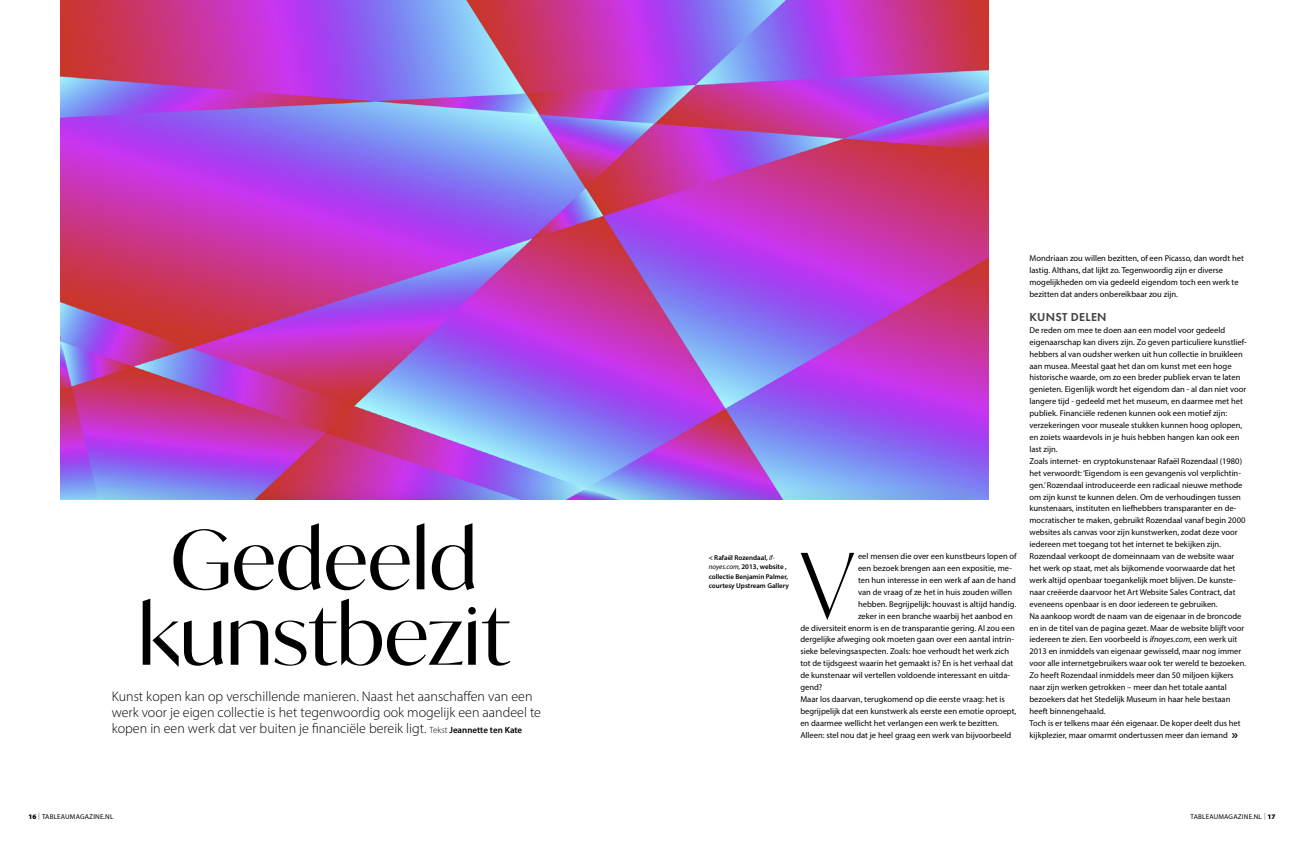
<style>
.page{position:relative;width:1304px;height:842px;background:#fff}
.page>*{position:absolute;margin:0;border:0;box-sizing:border-box;transform-origin:0 0}
.BROOD_MYRIAD{font:300 90.3px "Ivy Mode";color:#000}
.INTRO_MYRIAD{font:300 14px/16px "Myriad Pro";color:#000}
.BROOD_MYRIAD-2{font:600 12px "Futura PT";letter-spacing:.03em;color:#434244}
.BROOD_MYRIAD-3{font:8.5px/11.9px "Myriad Pro";color:#000}
.BIJSCHRIFT_BOLD{font:600 7.1px "Myriad Pro";color:#000}
.BIJSCHRIFT_BOLD-2{font:600 7px/9.6px "Myriad Pro";color:#000}
.t1{font:7px "Myriad Pro";letter-spacing:.03em;color:#000}
.s1{font-size:9px}
.s2{font-weight:600;font-size:9px}
.s3{font-weight:400;font-style:italic;font-size:7.1px}
.s4{font-weight:400;font-style:italic}
.s5{font-size:7px}
.s6{font-style:italic}
.s7{font-weight:900}
.s8{font-stretch:semi-expanded;color:#6d6e70}
</style>
<div class="page">
<img style="left:61px;top:0;width:928px;height:500px">
<svg style="left:143px;top:599px;width:367px;height:67px"></svg>
<svg style="left:173px;top:523px;width:301px;height:67px"></svg>
<div style="left:468px;top:607px;width:8px;height:7px;background:#000;border-radius:50%"></div>
<p class="INTRO_MYRIAD" style="left:112px;top:688px;width:431px">Kunst kopen kan op verschillende manieren. Naast het aanschaffen van een werk voor je eigen collectie is het tegenwoordig ook mogelijk een aandeel te kopen in een werk dat ver buiten je financiële bereik ligt. <span class="s1">Tekst</span> <span class="s2">Jeannette ten Kate</span></p>
<p class="BIJSCHRIFT_BOLD-2" style="left:709px;top:552px;width:68px">&lt; Rafaël Rozendaal, <span class="s3">if-</span></p>
<p class="BIJSCHRIFT_BOLD" style="left:709px;top:562px;width:80px"><span class="s4">noyes.com,</span> 2013, website <span class="s5">,</span></p>
<p class="BIJSCHRIFT_BOLD-2" style="left:709px;top:571px;width:82px">collectie Benjamin Palmer, courtesy Upstream Gallery</p>
<p class="BROOD_MYRIAD" style="left:800px;top:525px;width:56px">V</p>
<p class="BROOD_MYRIAD-3" style="left:858px;top:550px;width:160px">eel mensen die over een kunstbeurs lopen of</p>
<p class="BROOD_MYRIAD-3" style="left:858px;top:562px;width:155px">een bezoek brengen aan een expositie, me-</p>
<p class="BROOD_MYRIAD-3" style="left:858px;top:574px;width:159px">ten hun interesse in een werk af aan de hand</p>
<p class="BROOD_MYRIAD-3" style="left:858px;top:586px;width:156px">van de vraag of ze het in huis zouden willen</p>
<p class="BROOD_MYRIAD-3" style="left:858px;top:598px;width:160px">hebben. Begrijpelijk: houvast is altijd handig.</p>
<p class="BROOD_MYRIAD-3" style="left:858px;top:610px;width:156px">zeker in een branche waarbij het aanbod en</p>
<p class="BROOD_MYRIAD-3" style="left:800px;top:621px;width:216px">de diversiteit enorm is en de transparantie gering. Al zou een</p>
<p class="BROOD_MYRIAD-3" style="left:800px;top:633px;width:215px">dergelijke afweging ook moeten gaan over een aantal intrin-</p>
<p class="BROOD_MYRIAD-3" style="left:800px;top:645px;width:210px">sieke belevingsaspecten. Zoals: hoe verhoudt het werk zich</p>
<p class="BROOD_MYRIAD-3" style="left:800px;top:657px;width:214px">tot de tijdsgeest waarin het gemaakt is? En is het verhaal dat</p>
<p class="BROOD_MYRIAD-3" style="left:800px;top:669px;width:211px">de kunstenaar wil vertellen voldoende interessant en uitda-</p>
<p class="BROOD_MYRIAD-3" style="left:800px;top:681px;width:23px">gend?</p>
<p class="BROOD_MYRIAD-3" style="left:800px;top:693px;width:218px">Maar los daarvan, terugkomend op die eerste vraag: het is begrijpelijk dat een kunstwerk als eerste een emotie oproept, en daarmee wellicht het verlangen een werk te bezitten.<br>Alleen: stel nou dat je heel graag een werk van bijvoorbeeld</p>
<p class="BROOD_MYRIAD-3" style="left:1029px;top:252px;width:216px">Mondriaan zou willen bezitten, of een Picasso, dan wordt het lastig. Althans, dat lijkt zo. Tegenwoordig zijn er diverse mogelijkheden om via gedeeld eigendom toch een werk te bezitten dat anders onbereikbaar zou zijn.</p>
<p class="BROOD_MYRIAD-2" style="left:1030px;top:309px;width:79px">KUNST DELEN</p>
<p class="BROOD_MYRIAD-3" style="left:1029px;top:324px;width:219px">De reden om mee te doen aan een model voor gedeeld eigenaarschap kan divers zijn. Zo geven particuliere kunstlief&shy;hebbers al van oudsher werken uit hun collectie in bruikleen aan musea. Meestal gaat het dan om kunst met een hoge historische waarde, om zo een breder publiek ervan te laten genieten. Eigenlijk wordt het eigendom dan - al dan niet voor langere tijd - gedeeld met het museum, en daarmee met het publiek. Financiële redenen kunnen ook een motief zijn: verzekeringen voor museale stukken kunnen hoog oplopen, en zoiets waardevols in je huis hebben hangen kan ook een last zijn.</p>
<p class="BROOD_MYRIAD-3" style="left:1029px;top:455px;width:218px">Zoals internet- en cryptokunstenaar Rafaël Rozendaal (1980) het verwoordt: ‘Eigendom is een gevangenis vol verplichtin&shy;gen.’ Rozendaal introduceerde een radicaal nieuwe methode om zijn kunst te kunnen delen. Om de verhoudingen tussen kunstenaars, instituten en liefhebbers transparanter en de&shy;mocratischer te maken, gebruikt Rozendaal vanaf begin 2000 websites als canvas voor zijn kunstwerken, zodat deze voor iedereen met toegang tot het internet te bekijken zijn.<br>Rozendaal verkoopt de domeinnaam van de website waar het werk op staat, met als bijkomende voorwaarde dat het werk altijd openbaar toegankelijk moet blijven. De kunste&shy;naar creëerde daarvoor het Art Website Sales Contract, dat eveneens openbaar is en door iedereen te gebruiken.<br>Na aankoop wordt de naam van de eigenaar in de broncode en in de titel van de pagina gezet. Maar de website blijft voor iedereen te zien. Een voorbeeld is <span class="s6">ifnoyes.com</span>, een werk uit 2013 en inmiddels van eigenaar gewisseld, maar nog immer voor alle internetgebruikers waar ook ter wereld te bezoeken.<br>Zo heeft Rozendaal inmiddels meer dan 50 miljoen kijkers naar zijn werken getrokken – meer dan het totale aantal bezoekers dat het Stedelijk Museum in haar hele bestaan heeft binnengehaald.</p>
<p class="BROOD_MYRIAD-3" style="left:1029px;top:717px;width:213px">Toch is er telkens maar één eigenaar. De koper deelt dus het kijkplezier, maar omarmt ondertussen meer dan iemand</p>
<p class="t1" style="left:28px;top:812px;width:87px"><span class="s7">16</span> <span class="s8">|</span> TABLEAUMAGAZINE.NL</p>
<p class="t1" style="left:1191px;top:812px;width:87px">TABLEAUMAGAZINE.NL <span class="s8">|</span> <span class="s7">17</span></p>
</div>
